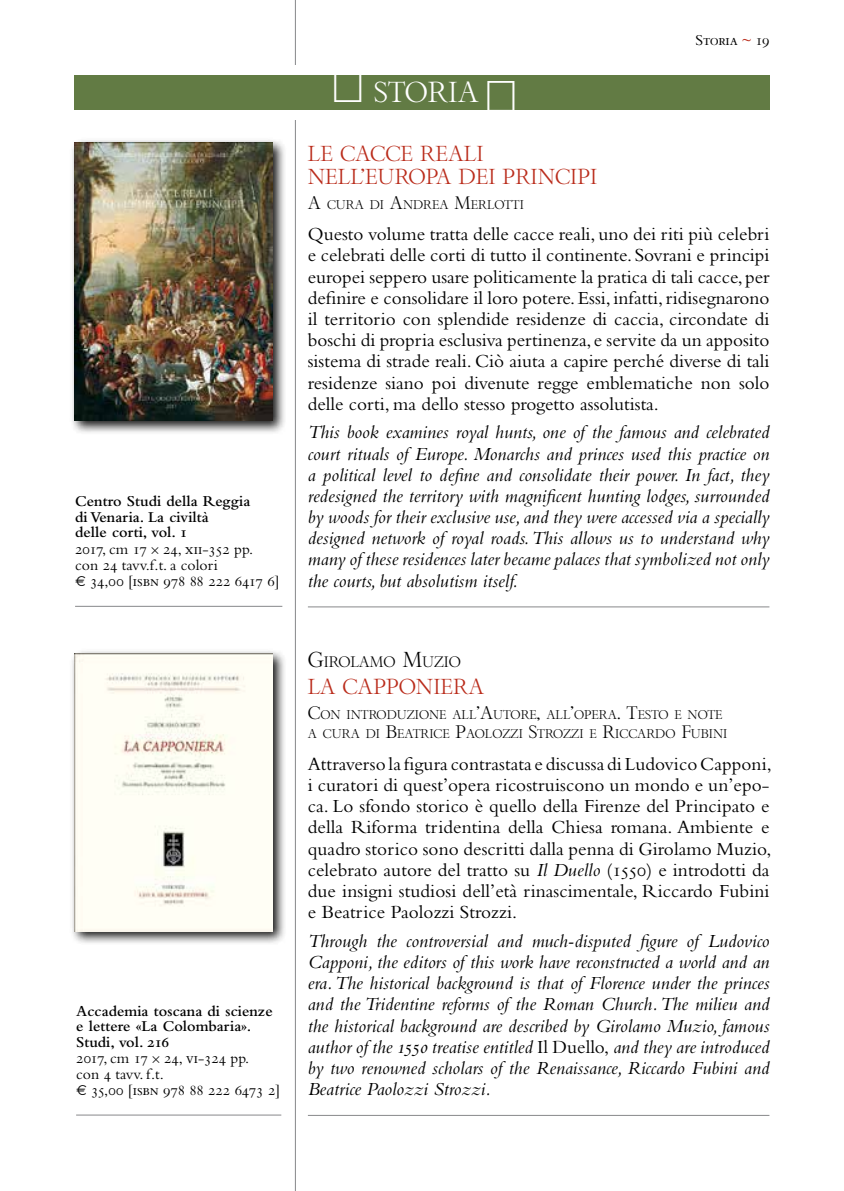
<style>
.page{position:relative;width:844px;height:1191px;background:#fff}
.page>*{position:absolute;margin:0;border:0;box-sizing:border-box;transform-origin:0 0}
.t1{font:38.5px "Fleurons";color:#fff}
.t2{font:28px "Bembo Titling MT Std";color:#fff}
.t3{font:21px/22.9px "Bembo Titling MT Std";color:#ba2c1b}
.t4{font:19.25px/21.2px "Bembo Std";letter-spacing:.005em;color:#000;text-align:justify}
.t5{font:italic 19.25px/21.2px "Bembo Std";color:#000;text-align:justify}
.t6{font:15.75px/15.9px "Bembo Std";color:#000}
.t7{font:600 15.75px/15.8px "Bembo Std";color:#000}
.t8{font:15.75px "Bembo Std";letter-spacing:-.02em;color:#000}
.t9{font:14.7px "Bembo Titling MT Std";color:#000}
.t10{font:12.25px/19.4px "Bembo Titling MT Std";color:#000}
.s1{font-weight:600}
.s2{font-family:"Bembo Cost"}
.s3{font-weight:400}
.s4{font-family:"Bembo Cost";font-weight:400}
.s5{font-family:"Fleurons";font-size:38.5px}
.s6{color:#ba2c1b}
.s7{font-size:17.5px}
.s8{font-size:21px}
.s9{font-style:italic}
.s10{font-style:normal}
</style>
<div class="page">
<hr style="left:295px;top:0;width:1px;height:1191px;background:#87888a">
<hr style="left:308px;top:606px;width:461px;height:1px;background:#87888a">
<hr style="left:308px;top:1115px;width:461px;height:1px;background:#87888a">
<hr style="left:75px;top:606px;width:207px;height:1px;background:#87888a">
<hr style="left:76px;top:1114px;width:205px;height:1px;background:#87888a">
<div style="left:288px;top:65px;width:14px;height:55px;background:#fff"></div>
<div style="left:74px;top:75px;width:695px;height:35px;background:#627b44"></div>
<div style="left:69px;top:138px;width:218px;height:297px;background:#000;opacity:.91"></div>
<img style="left:74px;top:143px;width:199px;height:278px">
<div style="left:69px;top:648px;width:218px;height:297px;background:#000;opacity:.91"></div>
<img style="left:74px;top:654px;width:199px;height:277px">
<p class="t6" style="left:75px;top:493px;width:206px"><span class="s1">Centro Studi della Reggia<br>di Venaria. La civiltà<br>delle corti, vol. 1<br></span>2017, cm 17 <span class="s2">¥</span> 24, xii-352 pp. con 24 tavv.f.t. a colori<br><span class="s2">√</span> 34,00 [isbn 978 88 222 6417 6]</p>
<p class="t7" style="left:76px;top:1003px;width:205px">Accademia toscana di scienze e lettere «La Colombaria».<br>Studi, vol. 216<br><span class="s3">2017, cm 17</span> <span class="s4">¥</span> <span class="s3">24, vi-324 pp.<br>con 4 tavv. f.t.<br></span><span class="s4">√</span> <span class="s3">35,00 [isbn 978 88 222 6473 2]</span></p>
<h2 class="t2" style="left:332px;top:75px;width:148px"><span class="s5">)</span> STORIA</h2>
<h1 class="t1" style="left:516px;top:117px;width:32px;rotate:-180deg">)</h1>
<p class="t8" style="left:695px;top:31px;width:75px">Storia <span class="s6">~</span> 19</p>
<p class="t3" style="left:308px;top:142px;width:291px">LE CACCE REALI<br>NELL’EUROPA DEI PRINCIPI</p>
<p class="t10" style="left:308px;top:194px;width:217px"><span class="s7">A</span> CURA DI <span class="s7">A</span>NDREA <span class="s7">M</span>ERLOTTI</p>
<p class="t4" style="left:308px;top:223px;width:463px">Questo volume tratta delle cacce reali, uno dei riti più celebri e celebrati delle corti di tutto il continente. Sovrani e principi europei seppero usare politicamente la pratica di tali cacce, per definire e consolidare il loro potere. Essi, infatti, ridisegnarono il territorio con splendide residenze di caccia, circondate di boschi di propria esclusiva pertinenza, e servite da un apposito sistema di strade reali. Ciò aiuta a capire perché diverse di tali residenze siano poi divenute regge emblematiche non solo delle corti, ma dello stesso progetto assolutista.</p>
<p class="t5" style="left:308px;top:421px;width:463px">This book examines royal hunts, one of the famous and celebrated court rituals of Europe. Monarchs and princes used this practice on a political level to define and consolidate their power. In fact, they redesigned the territory with magnificent hunting lodges, surrounded by woods for their exclusive use, and they were accessed via a specially designed network of royal roads. This allows us to understand why many of these residences later became palaces that symbolized not only the courts, but absolutism itself.</p>
<p class="t9" style="left:308px;top:652px;width:155px"><span class="s8">G</span>IROLAMO <span class="s8">M</span>UZIO</p>
<p class="t3" style="left:308px;top:675px;width:178px">LA CAPPONIERA</p>
<p class="t10" style="left:308px;top:705px;width:421px"><span class="s7">C</span>ON INTRODUZIONE ALL<span class="s7">’A</span>UTORE<span class="s7">,</span> ALL<span class="s7">’</span>OPERA<span class="s7">. T</span>ESTO E NOTE<br>A CURA DI <span class="s7">B</span>EATRICE <span class="s7">P</span>AOLOZZI <span class="s7">S</span>TROZZI E <span class="s7">R</span>ICCARDO <span class="s7">F</span>UBINI</p>
<p class="t4" style="left:308px;top:753px;width:465px">Attraverso la figura contrastata e discussa di Ludovico Capponi, i curatori di quest’opera ricostruiscono un mondo e un’epo&shy;ca. Lo sfondo storico è quello della Firenze del Principato e della Riforma tridentina della Chiesa romana. Ambiente e quadro storico sono descritti dalla penna di Girolamo Muzio, celebrato autore del tratto su <span class="s9">Il Duello</span> (1550) e introdotti da due insigni studiosi dell’età rinascimentale, Riccardo Fubini e Beatrice Paolozzi Strozzi.</p>
<p class="t5" style="left:308px;top:929px;width:463px">Through the controversial and much-disputed figure of Ludovico Capponi, the editors of this work have reconstructed a world and an era. The historical background is that of Florence under the princes and the Tridentine reforms of the Roman Church. The milieu and the historical background are described by Girolamo Muzio, famous author of the 1550 treatise entitled <span class="s10">Il Duello,</span> and they are introduced by two renowned scholars of the Renaissance, Riccardo Fubini and Beatrice Paolozzi Strozzi.</p>
</div>
